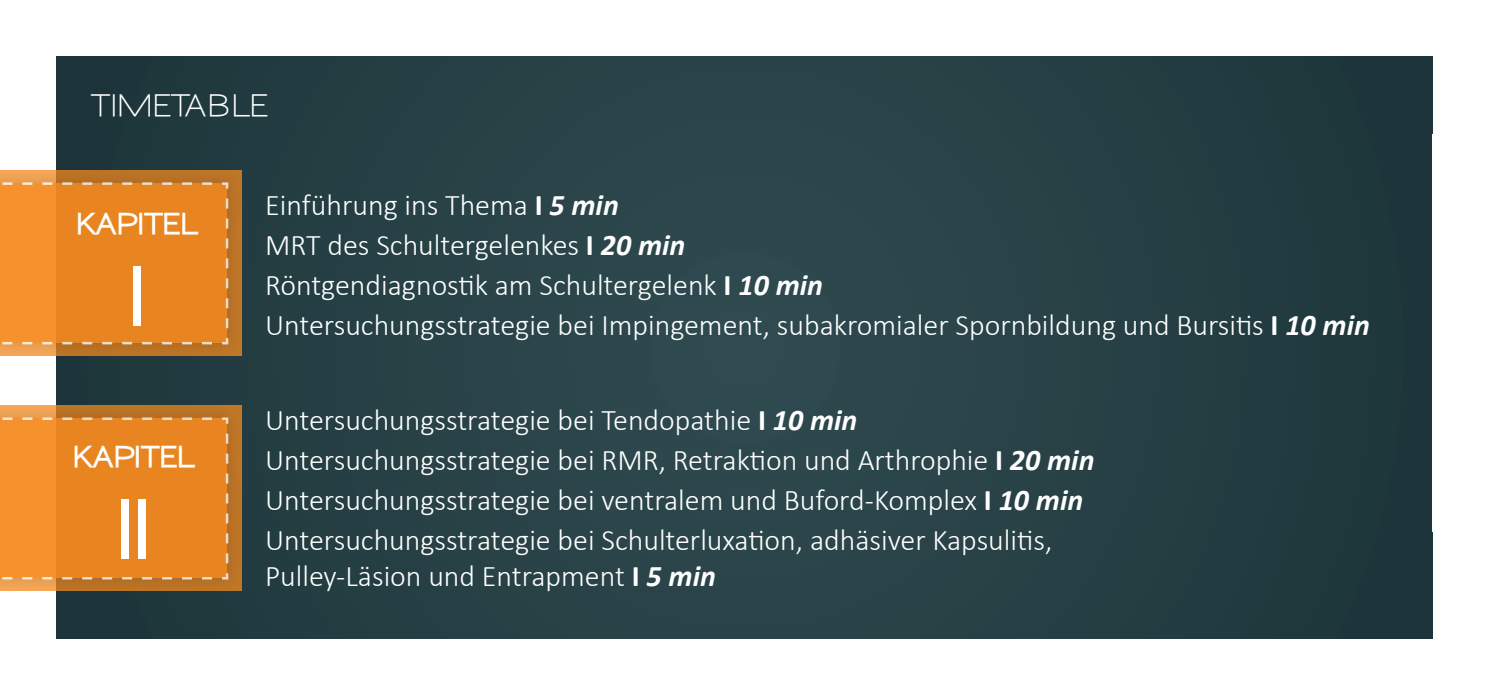
<style>
.page{position:relative;width:1489px;height:695px;background:#fff}
.page>*{position:absolute;margin:0;border:0;box-sizing:border-box;transform-origin:0 0}
.t1{font:800 75px "Sansumi";color:#fff}
.t2{font:300 30px/40px "Calibri";color:#fff}
.t3{font:600 30px "Sansumi";letter-spacing:-.08em;color:#fff}
.t4{font:800 27.5px "Sansumi";letter-spacing:-.05em;color:#fff}
.s1{font-weight:700}
.s2{font-weight:700;font-style:italic}
</style>
<div class="page">
<div style="left:57px;top:57px;width:1374px;height:581px;background:#274145"></div>
<div style="left:0;top:167px;width:243px;height:193px;background:#231f20;opacity:.25"></div>
<svg style="left:0;top:181px;width:229px;height:164px;background:#ea8927"></svg>
<div style="left:0;top:402px;width:243px;height:193px;background:#231f20;opacity:.25"></div>
<svg style="left:0;top:416px;width:229px;height:164px;background:#ea8927"></svg>
<p class="t3" style="left:90px;top:90px;width:181px">TIMETABLE</p>
<p class="t4" style="left:75px;top:207px;width:125px">KAPITEL</p>
<h1 class="t1" style="left:124px;top:251px;width:9px">I</h1>
<p class="t4" style="left:72px;top:440px;width:125px">KAPITEL</p>
<h1 class="t1" style="left:112px;top:484px;width:14px">II</h1>
<p class="t2" style="left:265px;top:184px;width:1106px">Einführung ins Thema <span class="s1">I</span> <span class="s2">5 min<br></span>MRT des Schultergelenkes <span class="s1">I</span> <span class="s2">20 min<br></span>Röntgendiagnostik am Schultergelenk <span class="s1">I</span> <span class="s2">10 min<br></span>Untersuchungsstrategie bei Impingement, subakromialer Spornbildung und Bursitis <span class="s1">I</span> <span class="s2">10 min</span></p>
<p class="t2" style="left:265px;top:399px;width:830px">Untersuchungsstrategie bei Tendopathie <span class="s1">I</span> <span class="s2">10 min </span>Untersuchungsstrategie bei RMR, Retraktion und Arthrophie <span class="s1">I</span> <span class="s2">20 min </span>Untersuchungsstrategie bei ventralem und Buford-Komplex <span class="s1">I</span> <span class="s2">10 min </span>Untersuchungsstrategie bei Schulterluxation, adhäsiver Kapsulitis,</p>
<p class="t2" style="left:265px;top:555px;width:452px">Pulley-Läsion und Entrapment <span class="s1">I</span> <span class="s2">5 min</span></p>
</div>
